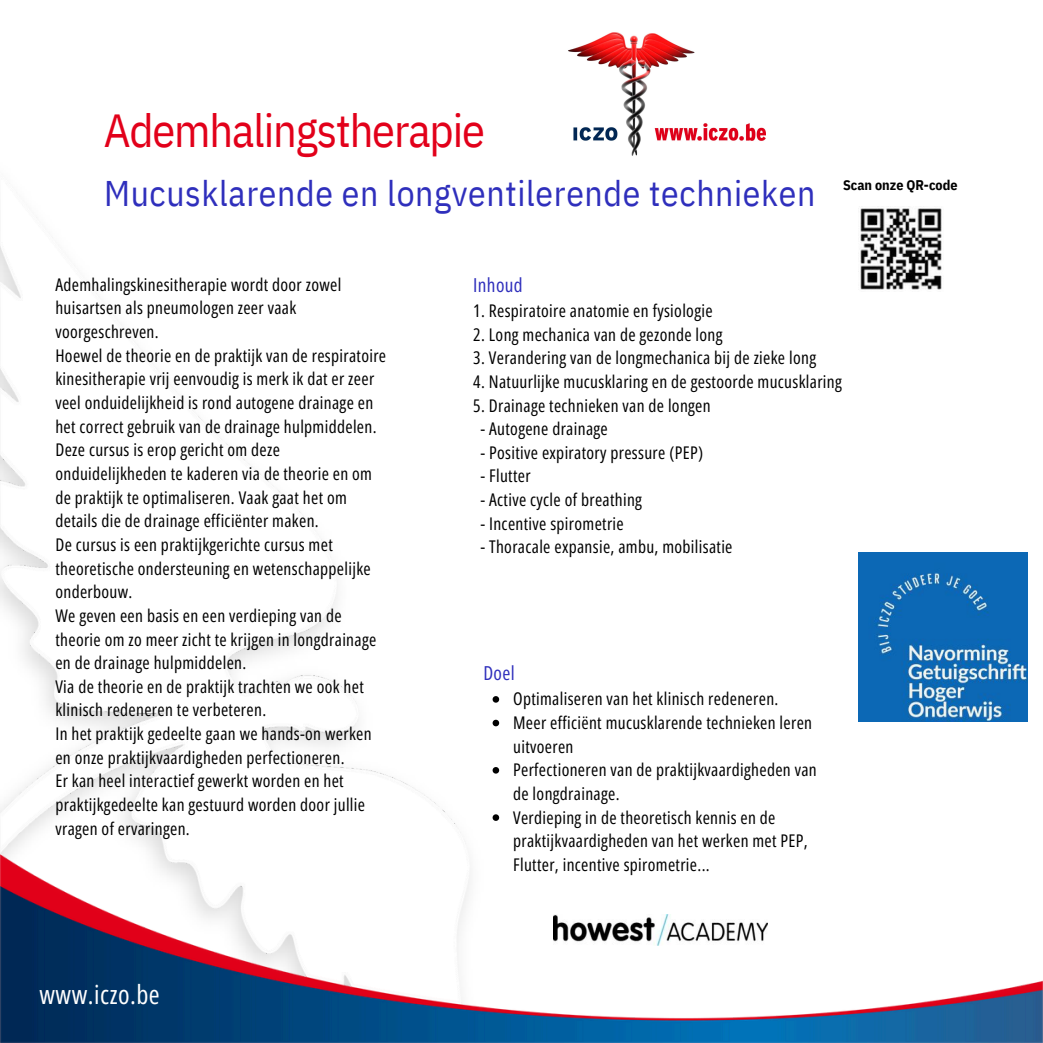
<style>
.page{position:relative;width:1043px;height:1043px;background:#fff}
.page>*{position:absolute;margin:0;border:0;box-sizing:border-box;transform-origin:0 0}
.t1{font:46.2px "IBM Plex Sans Cond";letter-spacing:-.025em;color:#e2001a}
.t2{font:35.52px "IBM Plex Sans Cond";letter-spacing:.02em;color:#2f2fbc}
.t3{font:26.25px "Open Sans Condensed";letter-spacing:.02em;color:#fff}
.t4{font:19.25px "Open Sans Condensed";letter-spacing:.02em;color:#2f2fbc}
.t5{font:17.5px/23.6px "Open Sans Condensed";letter-spacing:.02em;color:#000}
.t6{font:700 14px "IBM Plex Sans Cond";color:#000}
</style>
<div class="page">
<img style="left:0;top:246px;width:1042px;height:796px">
<img style="left:858px;top:208px;width:85px;height:83px">
<svg style="left:492px;top:696px;width:7px;height:6px"></svg>
<svg style="left:492px;top:719px;width:7px;height:7px"></svg>
<svg style="left:492px;top:766px;width:7px;height:7px"></svg>
<svg style="left:492px;top:814px;width:7px;height:6px"></svg>
<img style="left:554px;top:914px;width:213px;height:30px">
<img style="left:858px;top:552px;width:169px;height:169px">
<img style="left:568px;top:32px;width:197px;height:124px">
<h2 class="t1" style="left:104px;top:99px;width:383px">Ademhalingstherapie</h2>
<p class="t2" style="left:104px;top:170px;width:712px">Mucusklarende en longventilerende technieken</p>
<h1 class="t6" style="left:842px;top:176px;width:116px">Scan onze QR-code</h1>
<h4 class="t5" style="left:55px;top:272px;width:332px">Ademhalingskinesitherapie wordt door zowel huisartsen als pneumologen zeer vaak voorgeschreven.<br>Hoewel de theorie en de praktijk van de respiratoire kinesitherapie vrij eenvoudig is merk ik dat er zeer veel onduidelijkheid is rond autogene drainage en het correct gebruik van de drainage hulpmiddelen.<br>Deze cursus is erop gericht om deze onduidelijkheden te kaderen via de theorie en om de praktijk te optimaliseren. Vaak gaat het om details die de drainage efficiënter maken.<br>De cursus is een praktijkgerichte cursus met theoretische ondersteuning en wetenschappelijke onderbouw.<br>We geven een basis en een verdieping van de theorie om zo meer zicht te krijgen in longdrainage en de drainage hulpmiddelen.<br>Via de theorie en de praktijk trachten we ook het klinisch redeneren te verbeteren.<br>In het praktijk gedeelte gaan we hands-on werken en onze praktijkvaardigheden perfectioneren.<br>Er kan heel interactief gewerkt worden en het praktijkgedeelte kan gestuurd worden door jullie vragen of ervaringen.</h4>
<h4 class="t4" style="left:473px;top:271px;width:51px">Inhoud</h4>
<h4 class="t5" style="left:473px;top:298px;width:241px">1. Respiratoire anatomie en fysiologie</h4>
<h4 class="t5" style="left:473px;top:322px;width:251px">2. Long mechanica van de gezonde long</h4>
<h4 class="t5" style="left:473px;top:345px;width:344px">3. Verandering van de longmechanica bij de zieke long</h4>
<h4 class="t5" style="left:473px;top:369px;width:370px">4. Natuurlijke mucusklaring en de gestoorde mucusklaring</h4>
<h4 class="t5" style="left:473px;top:393px;width:239px">5. Drainage technieken van de longen</h4>
<h4 class="t5" style="left:480px;top:416px;width:129px">- Autogene drainage</h4>
<h4 class="t5" style="left:480px;top:440px;width:224px">- Positive expiratory pressure (PEP)</h4>
<h4 class="t5" style="left:480px;top:463px;width:52px">- Flutter</h4>
<h4 class="t5" style="left:480px;top:487px;width:163px">- Active cycle of breathing</h4>
<h4 class="t5" style="left:480px;top:511px;width:145px">- Incentive spirometrie</h4>
<h4 class="t5" style="left:480px;top:534px;width:253px">- Thoracale expansie, ambu, mobilisatie</h4>
<p class="t4" style="left:483px;top:659px;width:33px">Doel</p>
<p class="t5" style="left:513px;top:686px;width:267px">Optimaliseren van het klinisch redeneren.</p>
<p class="t5" style="left:513px;top:710px;width:300px">Meer efficiënt mucusklarende technieken leren uitvoeren</p>
<p class="t5" style="left:513px;top:757px;width:305px">Perfectioneren van de praktijkvaardigheden van de longdrainage.</p>
<h3 class="t5" style="left:513px;top:804px;width:296px">Verdieping in de theoretisch kennis en de praktijkvaardigheden van het werken met PEP,<br>Flutter, incentive spirometrie...</h3>
<p class="t3" style="left:39px;top:975px;width:122px">www.iczo.be</p>
</div>
